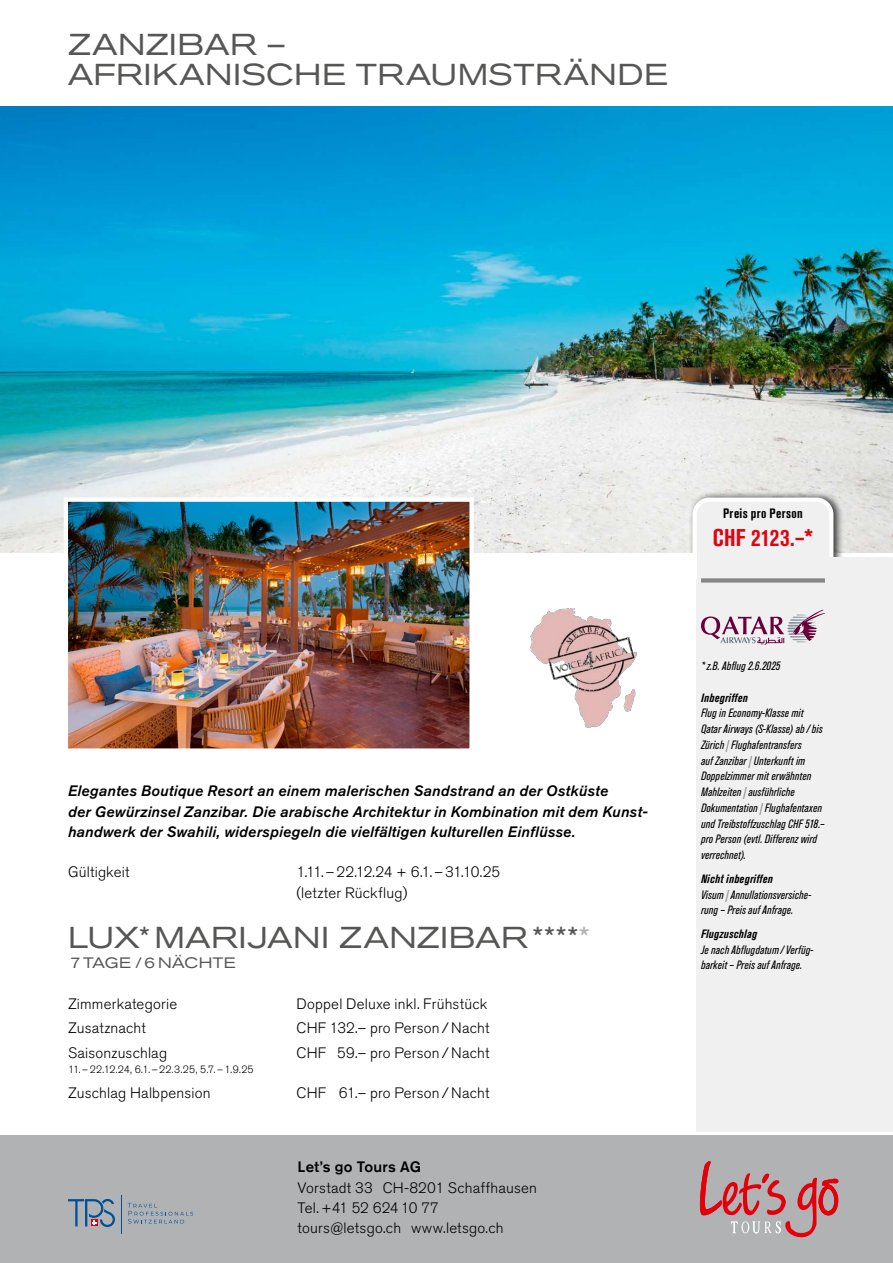
<style>
.page{position:relative;width:893px;height:1263px;background:#fff}
.page>*{position:absolute;margin:0;border:0;box-sizing:border-box;transform-origin:0 0}
.t1{font:expanded 30px/30px "Akzidenz Grotesk BQ";letter-spacing:.015em;color:#565655}
.t2{font:700 condensed 24px "Akzidenz Grotesk BQ";letter-spacing:.015em;color:#e30210}
.t3{font:300 15px/20.2px "Akzidenz Grotesk BQ";letter-spacing:.015em;color:#000}
.t4{font:italic 15px/20.2px "Akzidenz Grotesk BQ Med";letter-spacing:.015em;color:#000}
.t5{font:500 15px "Akzidenz Grotesk BQ";letter-spacing:.015em;color:#000}
.t6{font:expanded 15px "Akzidenz Grotesk BQ";letter-spacing:.02em;color:#565655}
.t7{font:700 condensed 13.5px "Akzidenz Grotesk BQ";letter-spacing:.025em;color:#000}
.t8{font:italic condensed 12px/15.8px "Akzidenz Grotesk BQ";letter-spacing:.02em;color:#000}
.t9{font:italic 700 condensed 12px "Akzidenz Grotesk BQ";letter-spacing:.025em;color:#000}
.t10{font:300 10.5px "Akzidenz Grotesk BQ";letter-spacing:.01em;color:#000}
.s1{color:#b1b2b3}
.s2{color:#868786}
.s3{font-weight:700}
</style>
<div class="page">
<img style="left:0;top:106px;width:893px;height:447px">
<img style="left:62px;top:495px;width:414px;height:254px">
<div style="left:689px;top:491px;width:155px;height:80px;background:#000;opacity:.75"></div>
<svg style="left:690px;top:495px;width:146px;height:62px"></svg>
<div style="left:0;top:1135px;width:893px;height:128px;background:#b1b2b3"></div>
<div style="left:697px;top:557px;width:196px;height:574px;background:#f0f0f0"></div>
<div style="left:701px;top:578px;width:124px;height:5px;background:#868786"></div>
<div style="left:472px;top:553px;width:225px;height:25px;background:#fff"></div>
<svg style="left:700px;top:1161px;width:138px;height:76px"></svg>
<svg style="left:128px;top:1203px;width:65px;height:20px"></svg>
<svg style="left:68px;top:1199px;width:47px;height:28px"></svg>
<hr style="left:121px;top:1195px;width:1px;height:38px;background:#005097">
<img style="left:530px;top:608px;width:106px;height:119px">
<svg style="left:701px;top:610px;width:124px;height:35px"></svg>
<h1 class="t1" style="left:68px;top:30px;width:601px">ZANZIBAR –<br>AFRIKANISCHE TRAUMSTRÄNDE</h1>
<p class="t4" style="left:68px;top:781px;width:581px">Elegantes Boutique Resort an einem malerischen Sandstrand an der Ostküste<br>der Gewürzinsel Zanzibar. Die arabische Architektur in Kombination mit dem Kunst&shy;handwerk der Swahili, widerspiegeln die vielfältigen kulturellen Einflüsse.</p>
<p class="t3" style="left:68px;top:862px;width:63px">Gültigkeit</p>
<p class="t3" style="left:297px;top:862px;width:205px">1.11. – 22.12.24 + 6.1. – 31.10.25 (letzter Rückflug)</p>
<h1 class="t1" style="left:68px;top:922px;width:523px">LUX*MARIJANI ZANZIBAR ****<span class="s1">*</span></h1>
<p class="t6" style="left:70px;top:954px;width:167px">7 TAGE / 6 NÄCHTE</p>
<p class="t3" style="left:68px;top:993px;width:111px">Zimmerkategorie</p>
<p class="t3" style="left:297px;top:993px;width:192px">Doppel Deluxe inkl. Frühstück</p>
<p class="t3" style="left:68px;top:1018px;width:79px">Zusatznacht</p>
<p class="t3" style="left:297px;top:1018px;width:194px">CHF 132.– pro Person / Nacht</p>
<p class="t3" style="left:68px;top:1042px;width:101px">Saisonzuschlag</p>
<p class="t3" style="left:297px;top:1042px;width:194px">CHF 59.– pro Person / Nacht</p>
<p class="t10" style="left:68px;top:1064px;width:187px">11. –22.12.24, 6.1. –22.3.25, 5.7. –1.9.25</p>
<p class="t3" style="left:68px;top:1083px;width:144px">Zuschlag Halbpension</p>
<p class="t3" style="left:297px;top:1083px;width:194px">CHF 61.– pro Person / Nacht</p>
<p class="t5" style="left:298px;top:1158px;width:125px">Let’s go Tours AG</p>
<p class="t3" style="left:298px;top:1178px;width:241px">Vorstadt 33 CH-8201 Schaffhausen<br>Tel.+41 52 62410 77 tours@letsgo.ch www.letsgo.ch</p>
<p class="t7" style="left:723px;top:506px;width:81px">Preis pro Person</p>
<h2 class="t2" style="left:713px;top:524px;width:102px">CHF 2123.–*</h2>
<p class="t8" style="left:701px;top:658px;width:81px">*z.B. Abflug 2.6.2025</p>
<p class="t9" style="left:701px;top:691px;width:48px">Inbegriffen</p>
<p class="t8" style="left:701px;top:705px;width:125px">Flug in Economy-Klasse mit<br>Qatar Airways (S-Klasse) ab/bis<br>Zürich <span class="s2">|</span> Flughafentransfers<br>auf Zanzibar <span class="s2">|</span> Unterkunft im<br>Doppelzimmer mit erwähnten<br>Mahlzeiten <span class="s2">|</span> ausführliche<br>Dokumentation <span class="s2">|</span> Flughafentaxen und Treibstoffzuschlag CHF 518.– pro Person (evtl. Differenz wird verrechnet).</p>
<p class="t8" style="left:701px;top:871px;width:112px"><span class="s3">Nicht inbegriffen<br></span>Visum <span class="s2">|</span> Annullationsversiche&shy;rung – Preis auf Anfrage.</p>
<p class="t9" style="left:701px;top:927px;width:58px">Flugzuschlag</p>
<p class="t8" style="left:701px;top:942px;width:114px">Je nach Abflugdatum /Verfüg&shy;barkeit – Preis auf Anfrage.</p>
</div>
